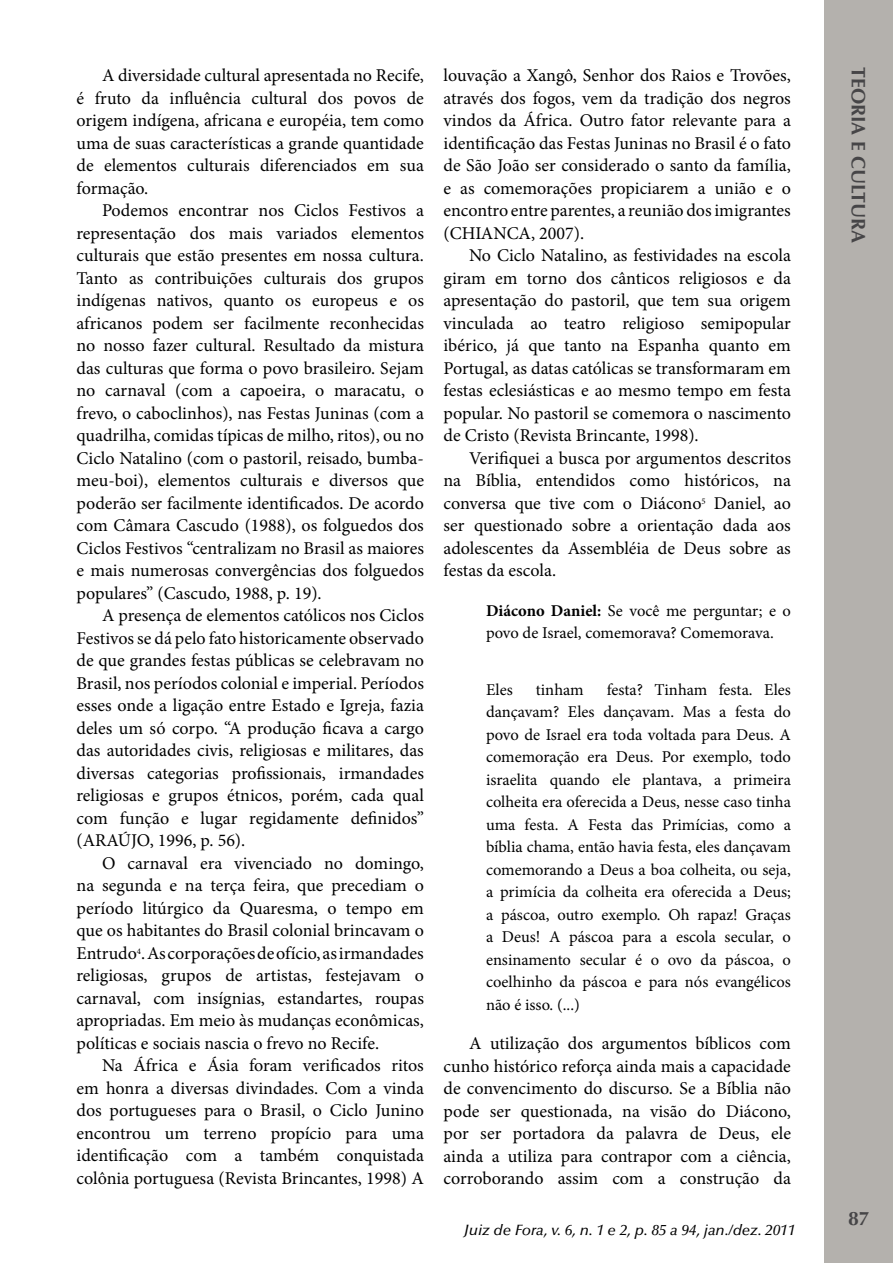
<style>
.page{position:relative;width:893px;height:1263px;background:#fff}
.page>*{position:absolute;margin:0;border:0;box-sizing:border-box;transform-origin:0 0}
.t1{font:700 19.5px "Optima LT Std";color:#464547}
.t2{font:18px/22.5px "Minion Pro";color:#000;text-align:justify}
.t3{font:16.5px/22.5px "Minion Pro";color:#000}
.t4{font:italic 500 15px "Optima LT Std";color:#000}
.s1{font-weight:700}
</style>
<div class="page">
<div style="left:825px;top:0;width:68px;height:1263px;background:#b4b1ad"></div>
<p class="t2" style="left:77px;top:64px;width:349px;text-indent:26px">A diversidade cultural apresentada no Recife, é fruto da influência cultural dos povos de origem indígena, africana e européia, tem como uma de suas características a grande quantidade de elementos culturais diferenciados em sua formação.</p>
<p class="t2" style="left:77px;top:199px;width:349px;text-indent:26px">Podemos encontrar nos Ciclos Festivos a representação dos mais variados elementos culturais que estão presentes em nossa cultura.<br>Tanto as contribuições culturais dos grupos indígenas nativos, quanto os europeus e os africanos podem ser facilmente reconhecidas no nosso fazer cultural. Resultado da mistura das culturas que forma o povo brasileiro. Sejam no carnaval (com a capoeira, o maracatu, o frevo, o caboclinhos), nas Festas Juninas (com a quadrilha, comidas típicas de milho, ritos), ou no Ciclo Natalino (com o pastoril, reisado, bumba&shy;meu-boi), elementos culturais e diversos que poderão ser facilmente identificados. De acordo com Câmara Cascudo (1988), os folguedos dos Ciclos Festivos “centralizam no Brasil as maiores e mais numerosas convergências dos folguedos populares” (Cascudo, 1988, p. 19).</p>
<p class="t2" style="left:77px;top:604px;width:349px;text-indent:26px">A presença de elementos católicos nos Ciclos Festivos se dá pelo fato historicamente observado de que grandes festas públicas se celebravam no Brasil, nos períodos colonial e imperial. Períodos esses onde a ligação entre Estado e Igreja, fazia deles um só corpo. “A produção ficava a cargo das autoridades civis, religiosas e militares, das diversas categorias profissionais, irmandades religiosas e grupos étnicos, porém, cada qual com função e lugar regidamente definidos” (ARAÚJO, 1996, p. 56).</p>
<p class="t2" style="left:77px;top:852px;width:349px;text-indent:26px">O carnaval era vivenciado no domingo, na segunda e na terça feira, que precediam o período litúrgico da Quaresma, o tempo em que os habitantes do Brasil colonial brincavam o Entrudo<sup>4</sup>. As corporações de ofício, as irmandades religiosas, grupos de artistas, festejavam o carnaval, com insígnias, estandartes, roupas apropriadas. Em meio às mudanças econômicas, políticas e sociais nascia o frevo no Recife.</p>
<p class="t2" style="left:77px;top:1054px;width:349px;text-indent:26px">Na África e Ásia foram verificados ritos em honra a diversas divindades. Com a vinda dos portugueses para o Brasil, o Ciclo Junino encontrou um terreno propício para uma identificação com a também conquistada colônia portuguesa (Revista Brincantes, 1998) A</p>
<p class="t2" style="left:443px;top:64px;width:349px">louvação a Xangô, Senhor dos Raios e Trovões, através dos fogos, vem da tradição dos negros vindos da África. Outro fator relevante para a identificação das Festas Juninas no Brasil é o fato de São João ser considerado o santo da família, e as comemorações propiciarem a união e o encontro entre parentes, a reunião dos imigrantes (CHIANCA, 2007).</p>
<p class="t2" style="left:443px;top:244px;width:349px;text-indent:26px">No Ciclo Natalino, as festividades na escola giram em torno dos cânticos religiosos e da apresentação do pastoril, que tem sua origem vinculada ao teatro religioso semipopular ibérico, já que tanto na Espanha quanto em Portugal, as datas católicas se transformaram em festas eclesiásticas e ao mesmo tempo em festa popular. No pastoril se comemora o nascimento de Cristo (Revista Brincante, 1998).</p>
<p class="t2" style="left:443px;top:447px;width:349px;text-indent:26px">Verifiquei a busca por argumentos descritos na Bíblia, entendidos como históricos, na conversa que tive com o Diácono<sup>5</sup> Daniel, ao ser questionado sobre a orientação dada aos adolescentes da Assembléia de Deus sobre as festas da escola.</p>
<p class="t3" style="left:486px;top:599px;width:306px"><span class="s1">Diácono Daniel:</span> Se você me perguntar; e o povo de Israel, comemorava? Comemorava.</p>
<p class="t3" style="left:486px;top:678px;width:306px;text-align:justify;text-indent:121px">festa? Tinham festa. Eles dançavam? Eles dançavam. Mas a festa do povo de Israel era toda voltada para Deus. A comemoração era Deus. Por exemplo, todo israelita quando ele plantava, a primeira colheita era oferecida a Deus, nesse caso tinha uma festa. A Festa das Primícias, como a bíblia chama, então havia festa, eles dançavam comemorando a Deus a boa colheita, ou seja, a primícia da colheita era oferecida a Deus; a páscoa, outro exemplo. Oh rapaz! Graças a Deus! A páscoa para a escola secular, o ensinamento secular é o ovo da páscoa, o coelhinho da páscoa e para nós evangélicos não é isso. (...)</p>
<p class="t2" style="left:443px;top:1032px;width:349px;text-indent:26px">A utilização dos argumentos bíblicos com cunho histórico reforça ainda mais a capacidade de convencimento do discurso. Se a Bíblia não pode ser questionada, na visão do Diácono, por ser portadora da palavra de Deus, ele ainda a utiliza para contrapor com a ciência, corroborando assim com a construção da</p>
<p class="t3" style="left:486px;top:678px;width:28px">Eles</p>
<p class="t3" style="left:536px;top:678px;width:50px">tinham</p>
<p class="t4" style="left:464px;top:1221px;width:333px">Juiz de Fora, v. 6, n. 1 e 2, p. 85 a 94, jan./dez. 2011</p>
<p class="t1" style="left:870px;top:67px;width:178px;rotate:90deg">TEORIA E CULTURA</p>
<p class="t1" style="left:848px;top:1207px;width:23px">87</p>
</div>
